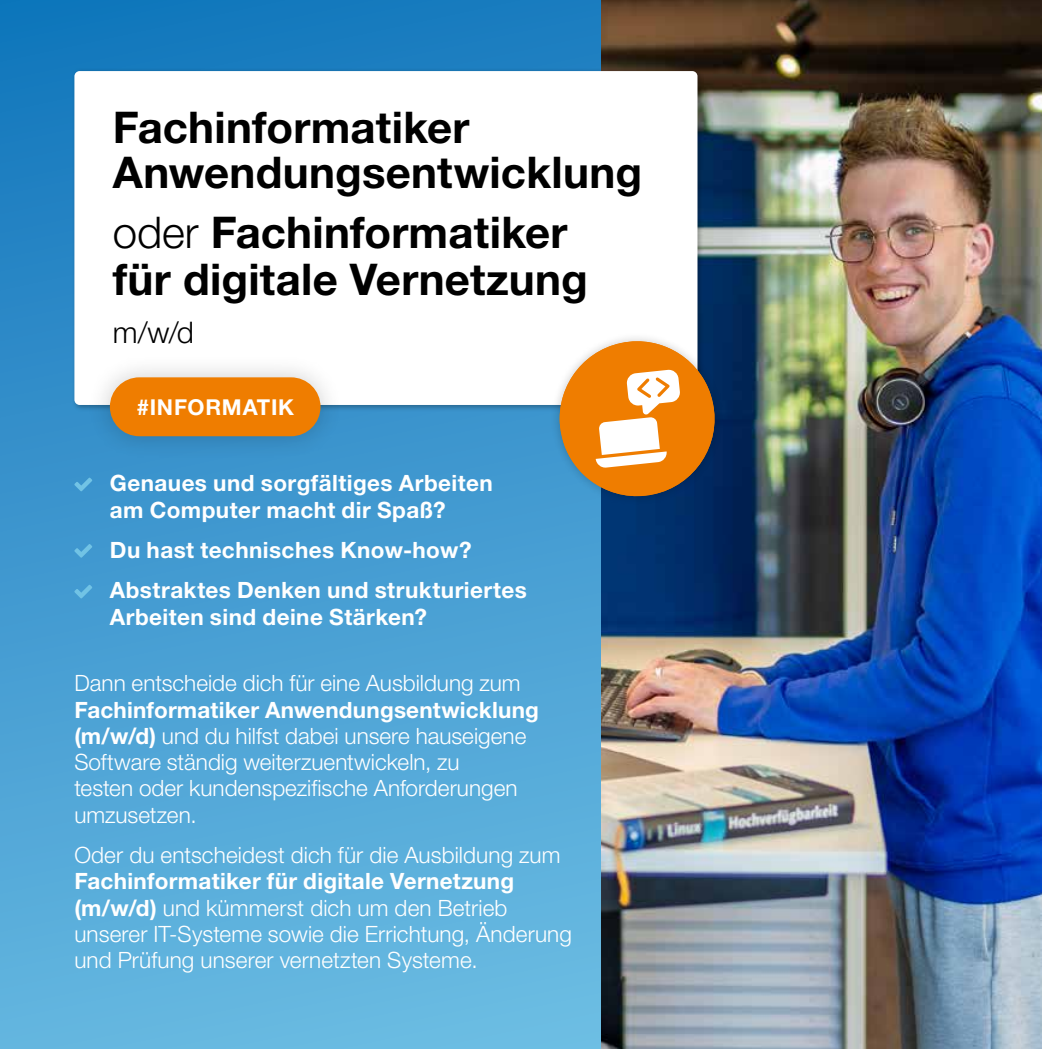
<style>
.page{position:relative;width:1042px;height:1049px;background:#fff}
.page>*{position:absolute;margin:0;border:0;box-sizing:border-box;transform-origin:0 0}
.t1{font:700 43.75px/45px "Helvetica Neue LT Std";letter-spacing:.005em;color:#000}
.t2{font:300 29.75px "Helvetica Neue LT Std";color:#000}
.t3{font:300 22.5px/26.2px "Helvetica Neue LT Std";color:#fff}
.t4{font:700 22.5px/26.2px "Helvetica Neue LT Std";letter-spacing:.02em;color:#fff}
.t5{font:700 22px "Helvetica Neue LT Std";letter-spacing:.035em;color:#fff}
.s1{font-weight:300}
.s2{font-weight:700}
</style>
<div class="page">
<div style="left:0;top:0;width:1042px;height:1049px;background:linear-gradient(to bottom,#1275bc,#6bbbe2)"></div>
<svg style="left:74px;top:478px;width:18px;height:13px"></svg>
<svg style="left:74px;top:544px;width:18px;height:14px"></svg>
<svg style="left:74px;top:585px;width:18px;height:13px"></svg>
<img style="left:601px;top:0;width:441px;height:1049px">
<div style="left:72px;top:68px;width:632px;height:344px;background:#000;opacity:.3"></div>
<div style="left:74px;top:71px;width:623px;height:334px;background:#fff;border-radius:5px"></div>
<div style="left:86px;top:353px;width:258px;height:108px;background:#000;opacity:.2"></div>
<div style="left:110px;top:377px;width:210px;height:59px;background:#ef7d00;border-radius:29px"></div>
<div style="left:551px;top:332px;width:173px;height:173px;background:#000;opacity:.2"></div>
<svg style="left:552px;top:334px;width:170px;height:169px"></svg>
<h1 class="t1" style="left:113px;top:104px;width:531px">Fachinformatiker<br>Anwendungsentwicklung</h1>
<h1 class="t1" style="left:113px;top:207px;width:476px;line-height:47.5px"><span class="s1">oder</span> Fachinformatiker für digitale Vernetzung</h1>
<h2 class="t2" style="left:113px;top:314px;width:83px">m/w/d</h2>
<p class="t5" style="left:137px;top:393px;width:159px">#INFORMATIK</p>
<p class="t4" style="left:110px;top:470px;width:384px">Genaues und sorgfältiges Arbeiten am Computer macht dir Spaß?</p>
<p class="t4" style="left:110px;top:529px;width:418px;line-height:40.5px">Du hast technisches Know-how?<br>Abstraktes Denken und strukturiertes</p>
<p class="t4" style="left:110px;top:603px;width:319px">Arbeiten sind deine Stärken?</p>
<p class="t3" style="left:74px;top:670px;width:448px">Dann entscheide dich für eine Ausbildung zum</p>
<p class="t3" style="left:74px;top:696px;width:466px"><span class="s2">Fachinformatiker Anwendungsentwicklung (m/w/d)</span> und du hilfst dabei unsere hauseigene Software ständig weiterzuentwickeln, zu<br>testen oder kundenspezifische Anforderungen umzusetzen.</p>
<p class="t3" style="left:74px;top:841px;width:487px">Oder du entscheidest dich für die Ausbildung zum</p>
<p class="t3" style="left:74px;top:868px;width:499px"><span class="s2">Fachinformatiker für digitale Vernetzung (m/w/d)</span> und kümmerst dich um den Betrieb unserer IT-Systeme sowie die Errichtung, Änderung und Prüfung unserer vernetzten Systeme.</p>
</div>
